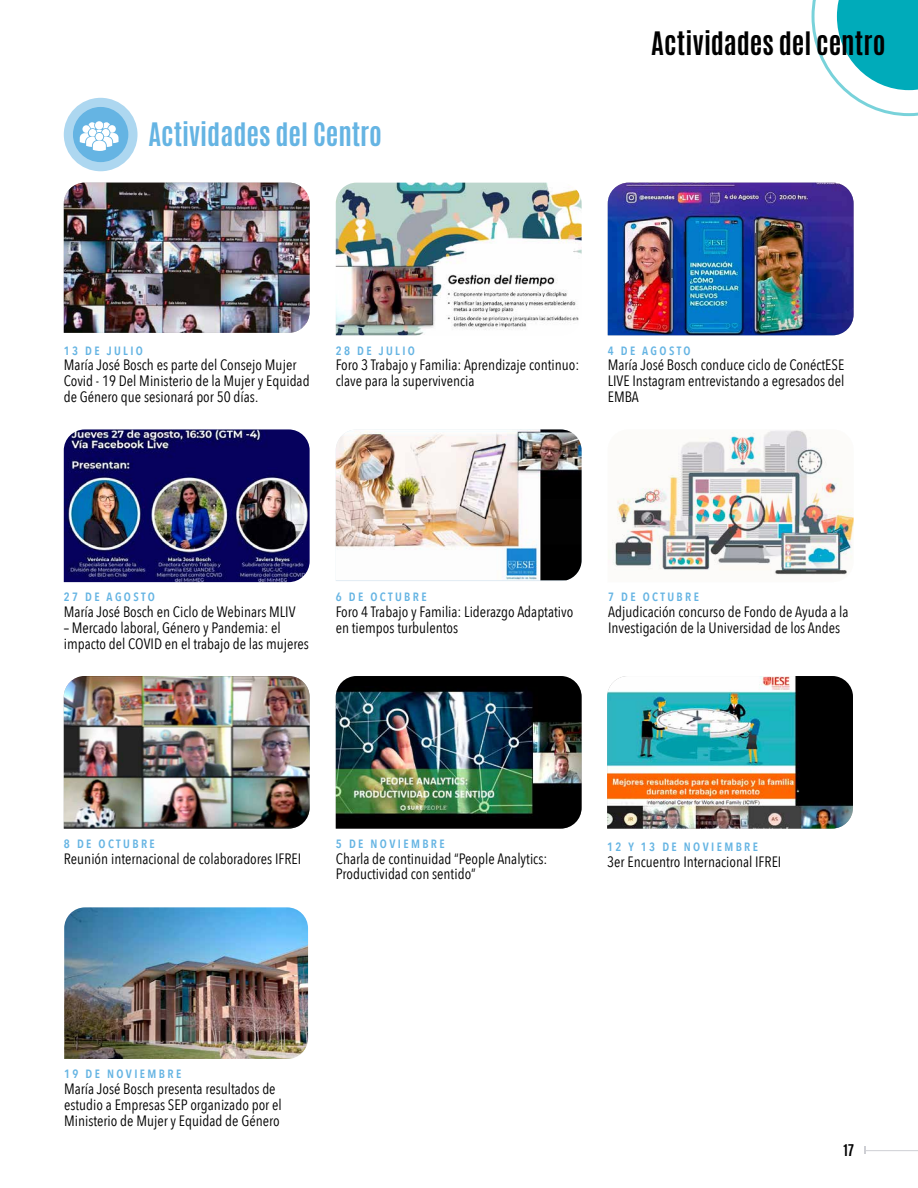
<style>
.page{position:relative;width:918px;height:1188px;background:#fff}
.page>*{position:absolute;margin:0;border:0;box-sizing:border-box;transform-origin:0 0}
.t1{font:700 27px "Antonio";color:#000}
.t2{font:700 27px "Antonio";color:#65b4e3}
.t3{font:15px/15.8px "Avenir Next Condensed";color:#000}
.t4{font:700 13.5px "Antonio";color:#000}
.t5{font:600 12px "Avenir Next Condensed";letter-spacing:.2em;color:#65b4e3}
</style>
<div class="page">
<svg style="left:812px;top:0;width:106px;height:116px"></svg>
<img style="left:64px;top:183px;width:246px;height:150px">
<img style="left:336px;top:183px;width:246px;height:152px">
<img style="left:608px;top:183px;width:246px;height:152px">
<img style="left:64px;top:429px;width:246px;height:153px">
<svg style="left:64px;top:98px;width:74px;height:73px;background:#add7f0"></svg>
<div style="left:73px;top:107px;width:55px;height:55px;background:#65b4e3;border-radius:50%"></div>
<svg style="left:80px;top:122px;width:39px;height:29px"></svg>
<img style="left:336px;top:676px;width:246px;height:153px">
<img style="left:64px;top:676px;width:246px;height:153px">
<img style="left:607px;top:676px;width:246px;height:153px">
<img style="left:336px;top:429px;width:246px;height:151px">
<img style="left:608px;top:430px;width:246px;height:145px">
<img style="left:64px;top:907px;width:244px;height:152px">
<hr style="left:865px;top:1150px;width:53px;height:1px;background:#cecfd4">
<svg style="left:864px;top:1147px;width:2px;height:7px"></svg>
<h1 class="t2" style="left:148px;top:114px;width:235px">Actividades del Centro</h1>
<h1 class="t1" style="left:651px;top:23px;width:236px">Actividades del centro</h1>
<p class="t5" style="left:64px;top:340px;width:81px">13 DE JULIO</p>
<p class="t3" style="left:64px;top:357px;width:247px">María José Bosch es parte del Consejo Mujer<br>Covid - 19 Del Ministerio de la Mujer y Equidad de Género que sesionará por 50 días.</p>
<p class="t5" style="left:336px;top:340px;width:81px">28 DE JULIO</p>
<p class="t3" style="left:336px;top:357px;width:245px">Foro 3 Trabajo y Familia: Aprendizaje continuo: clave para la supervivencia</p>
<p class="t5" style="left:608px;top:340px;width:84px">4 DE AGOSTO</p>
<p class="t3" style="left:608px;top:357px;width:238px;text-align:justify">María José Bosch conduce ciclo de ConéctESE LIVE Instagram entrevistando a egresados del EMBA</p>
<p class="t5" style="left:64px;top:587px;width:93px">27 DE AGOSTO</p>
<p class="t3" style="left:64px;top:603px;width:233px">María José Bosch en Ciclo de Webinars MLIV</p>
<p class="t3" style="left:64px;top:619px;width:247px">– Mercado laboral, Género y Pandemia: el impacto del COVID en el trabajo de las mujeres</p>
<p class="t5" style="left:336px;top:587px;width:92px">6 DE OCTUBRE</p>
<p class="t3" style="left:336px;top:603px;width:239px">Foro 4 Trabajo y Familia: Liderazgo Adaptativo en tiempos turbulentos</p>
<p class="t5" style="left:608px;top:587px;width:92px">7 DE OCTUBRE</p>
<p class="t3" style="left:608px;top:603px;width:242px">Adjudicación concurso de Fondo de Ayuda a la<br>Investigación de la Universidad de los Andes</p>
<p class="t5" style="left:64px;top:833px;width:92px">8 DE OCTUBRE</p>
<p class="t3" style="left:64px;top:850px;width:239px">Reunión internacional de colaboradores IFREI</p>
<p class="t5" style="left:336px;top:833px;width:110px">5 DE NOVIEMBRE</p>
<p class="t3" style="left:336px;top:850px;width:213px">Charla de continuidad “People Analytics:<br>Productividad con sentido”</p>
<p class="t5" style="left:607px;top:836px;width:152px">12 Y 13 DE NOVIEMBRE</p>
<p class="t3" style="left:607px;top:853px;width:176px">3er Encuentro Internacional IFREI</p>
<p class="t5" style="left:64px;top:1064px;width:119px">19 DE NOVIEMBRE</p>
<p class="t3" style="left:64px;top:1080px;width:219px">María José Bosch presenta resultados de estudio a Empresas SEP organizado por el<br>Ministerio de Mujer y Equidad de Género</p>
<p class="t4" style="left:843px;top:1140px;width:12px">17</p>
</div>
